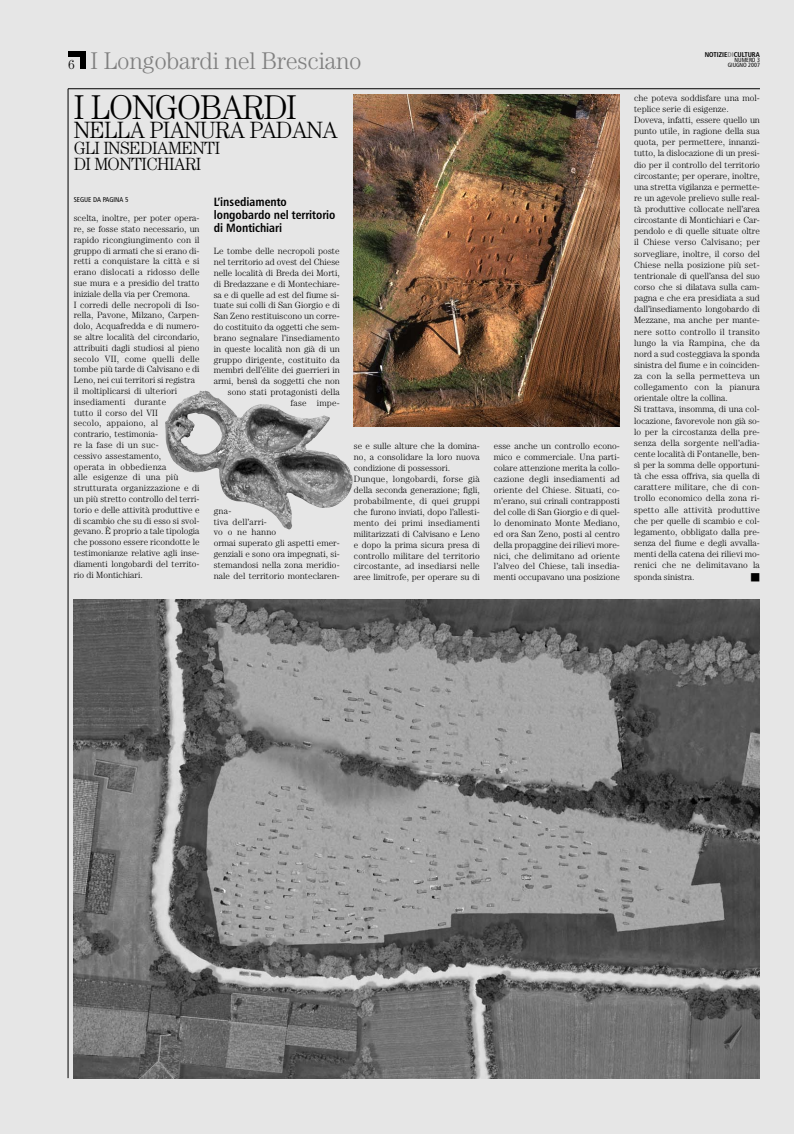
<style>
.page{position:relative;width:794px;height:1134px;background:#fff}
.page>*{position:absolute;margin:0;border:0;box-sizing:border-box;transform-origin:0 0}
.t1{font:34.2px "TT3 F722 O00";letter-spacing:-.035em;color:#000}
.t2{font:24px "TT3 F722 O00";letter-spacing:-.01em;color:#808080}
.t3{font:23.4px "TT3 F722 O00";letter-spacing:-.035em;color:#000}
.t4{font:17.6px/16.1px "TT3 F722 O00";letter-spacing:-.035em;color:#000}
.t5{font:12px/13px "TT3 F72 EO00";color:#000}
.t6{font:9px/10.8px "TT3 F722 O00";color:#000}
.t7{font:9px "TT3 F725 O00";color:#000}
.t8{font:7px "TT3 F72 EO00";color:#000}
.t9{font:7px "TT3 F728 O00";color:#000}
.t10{font:6px "TT3 F728 O00";letter-spacing:-.005em;color:#000}
.s1{color:#808080}
.s2{font-size:13px;color:#000}
</style>
<div class="page">
<div style="left:0;top:1px;width:793px;height:1133px;background:#e6e6e6"></div>
<svg style="left:68px;top:52px;width:17px;height:17px"></svg>
<div style="left:68px;top:58px;width:11px;height:13px;background:#e6e6e6"></div>
<hr style="left:68px;top:89px;width:1px;height:989px;background:#000">
<hr style="left:68px;top:88px;width:692px;height:1px;background:#000">
<img style="left:354px;top:94px;width:266px;height:333px">
<img style="left:165px;top:390px;width:191px;height:139px">
<img style="left:74px;top:599px;width:686px;height:479px">
<p class="t8" style="left:705px;top:52px;width:57px">NOTIZIE<span class="s1">DI</span>CULTURA</p>
<p class="t10" style="left:734px;top:58px;width:27px">NUMERO 3</p>
<h2 class="t2" style="left:68px;top:52px;width:295px"><span class="s2">6</span> I Longobardi nel Bresciano</h2>
<p class="t10" style="left:727px;top:63px;width:34px">GIUGNO 2007</p>
<h1 class="t1" style="left:74px;top:95px;width:225px">I LONGOBARDI</h1>
<h3 class="t3" style="left:74px;top:121px;width:265px">NELLA PIANURA PADANA</h3>
<h3 class="t4" style="left:74px;top:141px;width:148px">GLI INSEDIAMENTI<br>DI MONTICHIARI</h3>
<p class="t9" style="left:74px;top:197px;width:56px">SEGUE DA PAGINA 5</p>
<h3 class="t5" style="left:214px;top:196px;width:123px">L’insediamento longobardo nel territorio di Montichiari</h3>
<p class="t6" style="left:214px;top:247px;width:127px;text-align:right">Le tombe delle necropoli poste nel territorio ad ovest del Chiese nelle località di Breda dei Morti, di Bredazzane e di Montechiare&shy;sa e di quelle ad est del fiume si&shy;tuate sui colli di San Giorgio e di<br>San Zeno restituiscono un corre&shy;do costituito da oggetti che sem&shy;brano segnalare l’insediamento in queste località non già di un gruppo dirigente, costituito da membri dell’élite dei guerrieri in armi, bensì da soggetti che non sono stati protagonisti della fase impe-</p>
<p class="t6" style="left:74px;top:214px;width:127px">scelta, inoltre, per poter opera&shy;re, se fosse stato necessario, un rapido ricongiungimento con il gruppo di armati che si erano di&shy;retti a conquistare la città e si erano dislocati a ridosso delle sue mura e a presidio del tratto iniziale della via per Cremona.<br>I corredi delle necropoli di Iso&shy;rella, Pavone, Milzano, Carpen&shy;dolo, Acquafredda e di numero&shy;se altre località del circondario, attribuiti dagli studiosi al pieno secolo VII, come quelli delle tombe più tarde di Calvisano e di<br>Leno, nei cui territori si registra il moltiplicarsi di ulteriori insediamenti durante<br>tutto il corso del VII<br>secolo, appaiono, al<br>contrario, testimonia-<br>re la fase di un suc-<br>cessivo assestamento,<br>operata in obbedienza<br>alle esigenze di una più strutturata organizzazione e di un più stretto controllo del terri&shy;torio e delle attività produttive e di scambio che su di esso si svol&shy;gevano. È proprio a tale tipologia che possono essere ricondotte le testimonianze relative agli inse&shy;diamenti longobardi del territo&shy;rio di Montichiari.</p>
<p class="t6" style="left:214px;top:506px;width:127px">gna-<br>tiva dell’arri-<br>vo o ne hanno<br>ormai superato gli aspetti emer&shy;genziali e sono ora impegnati, si&shy;stemandosi nella zona meridio&shy;nale del territorio monteclaren-</p>
<p class="t6" style="left:354px;top:442px;width:127px">se e sulle alture che la domina&shy;no, a consolidare la loro nuova condizione di possessori.<br>Dunque, longobardi, forse già della seconda generazione; figli, probabilmente, di quei gruppi che furono inviati, dopo l’allesti&shy;mento dei primi insediamenti militarizzati di Calvisano e Leno e dopo la prima sicura presa di controllo militare del territorio circostante, ad insediarsi nelle aree limitrofe, per operare su di</p>
<p class="t6" style="left:494px;top:442px;width:127px;text-align:justify">esse anche un controllo econo&shy;mico e commerciale. Una parti&shy;colare attenzione merita la collo&shy;cazione degli insediamenti ad oriente del Chiese. Situati, co&shy;m’erano, sui crinali contrapposti del colle di San Giorgio e di quel&shy;lo denominato Monte Mediano, ed ora San Zeno, posti al centro della propaggine dei rilievi more&shy;nici, che delimitano ad oriente l’alveo del Chiese, tali insedia&shy;menti occupavano una posizione</p>
<p class="t6" style="left:634px;top:93px;width:127px;line-height:11.1px">che poteva soddisfare una mol&shy;teplice serie di esigenze.<br>Doveva, infatti, essere quello un punto utile, in ragione della sua quota, per permettere, innanzi&shy;tutto, la dislocazione di un presi&shy;dio per il controllo del territorio circostante; per operare, inoltre, una stretta vigilanza e permette&shy;re un agevole prelievo sulle real&shy;tà produttive collocate nell’area circostante di Montichiari e Car&shy;pendolo e di quelle situate oltre il Chiese verso Calvisano; per sorvegliare, inoltre, il corso del<br>Chiese nella posizione più set&shy;tentrionale di quell’ansa del suo corso che si dilatava sulla cam&shy;pagna e che era presidiata a sud dall’insediamento longobardo di<br>Mezzane, ma anche per mante&shy;nere sotto controllo il transito lungo la via Rampina, che da nord a sud costeggiava la sponda sinistra del fiume e in coinciden&shy;za con la sella permetteva un collegamento con la pianura orientale oltre la collina.<br>Si trattava, insomma, di una col&shy;locazione, favorevole non già so&shy;lo per la circostanza della pre&shy;senza della sorgente nell’adia&shy;cente località di Fontanelle, ben&shy;sì per la somma delle opportuni&shy;tà che essa offriva, sia quella di carattere militare, che di con&shy;trollo economico della zona ri&shy;spetto alle attività produttive che per quelle di scambio e col&shy;legamento, obbligato dalla pre&shy;senza del fiume e degli avvalla&shy;menti della catena dei rilievi mo&shy;renici che ne delimitavano la sponda sinistra.</p>
<p class="t7" style="left:751px;top:573px;width:10px">■</p>
</div>
